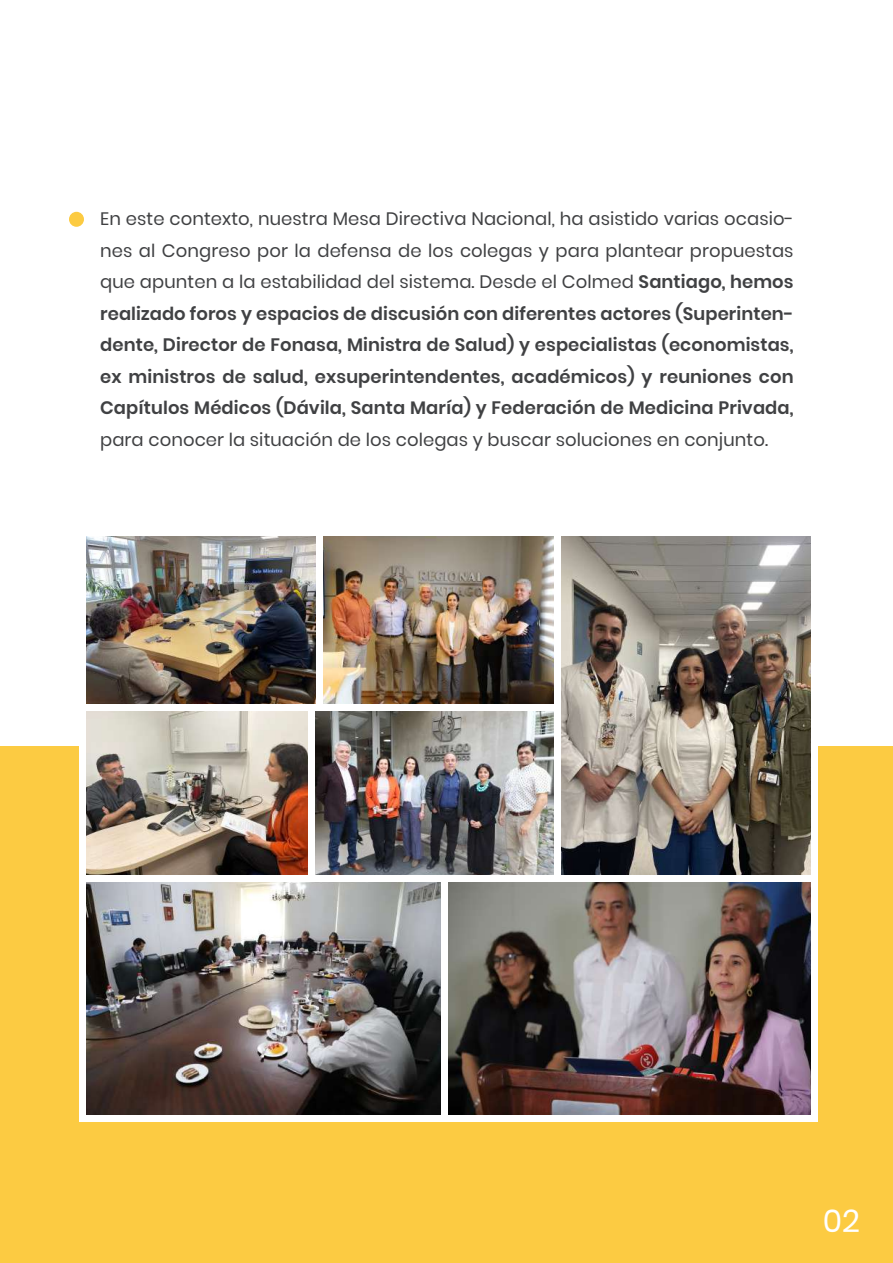
<style>
.page{position:relative;width:893px;height:1263px;background:#fff}
.page>*{position:absolute;margin:0;border:0;box-sizing:border-box;transform-origin:0 0}
.t1{font:31.5px "Poppins";color:#fff}
.t2{font:600 18px/31.5px "Poppins";letter-spacing:.005em;color:#404143;text-align:justify}
.t3{font:18px "Poppins";letter-spacing:.005em;color:#404143}
.s1{font-weight:400}
</style>
<div class="page">
<img style="left:323px;top:536px;width:231px;height:168px">
<div style="left:0;top:747px;width:893px;height:516px;background:#fccb42"></div>
<img style="left:561px;top:536px;width:250px;height:339px">
<img style="left:315px;top:711px;width:239px;height:164px">
<img style="left:448px;top:882px;width:363px;height:233px">
<img style="left:86px;top:536px;width:230px;height:168px">
<img style="left:86px;top:711px;width:222px;height:164px">
<img style="left:86px;top:882px;width:355px;height:233px">
<div style="left:79px;top:1115px;width:739px;height:7px;background:#fff"></div>
<div style="left:554px;top:530px;width:7px;height:345px;background:#fff"></div>
<div style="left:308px;top:704px;width:7px;height:175px;background:#fff"></div>
<div style="left:441px;top:880px;width:7px;height:241px;background:#fff"></div>
<div style="left:79px;top:530px;width:7px;height:591px;background:#fff"></div>
<div style="left:811px;top:530px;width:7px;height:591px;background:#fff"></div>
<div style="left:79px;top:875px;width:737px;height:7px;background:#fff"></div>
<div style="left:69px;top:212px;width:15px;height:15px;background:#fccb42;border-radius:50%"></div>
<p class="t2" style="left:100px;top:203px;width:695px"><span class="s1">En este contexto, nuestra Mesa Directiva Nacional, ha asistido varias ocasio&shy;nes al Congreso por la defensa de los colegas y para plantear propuestas que apunten a la estabilidad del sistema. Desde el Colmed</span> Santiago, hemos realizado foros y espacios de discusión con diferentes actores (Superinten&shy;dente, Director de Fonasa, Ministra de Salud) y especialistas (economistas, ex ministros de salud, exsuperintendentes, académicos) y reuniones con Capítulos Médicos (Dávila, Santa María) y Federación de Medicina Privada,</p>
<p class="t3" style="left:100px;top:429px;width:669px">para conocer la situación de los colegas y buscar soluciones en conjunto.</p>
<h1 class="t1" style="left:823px;top:1202px;width:39px">02</h1>
</div>
